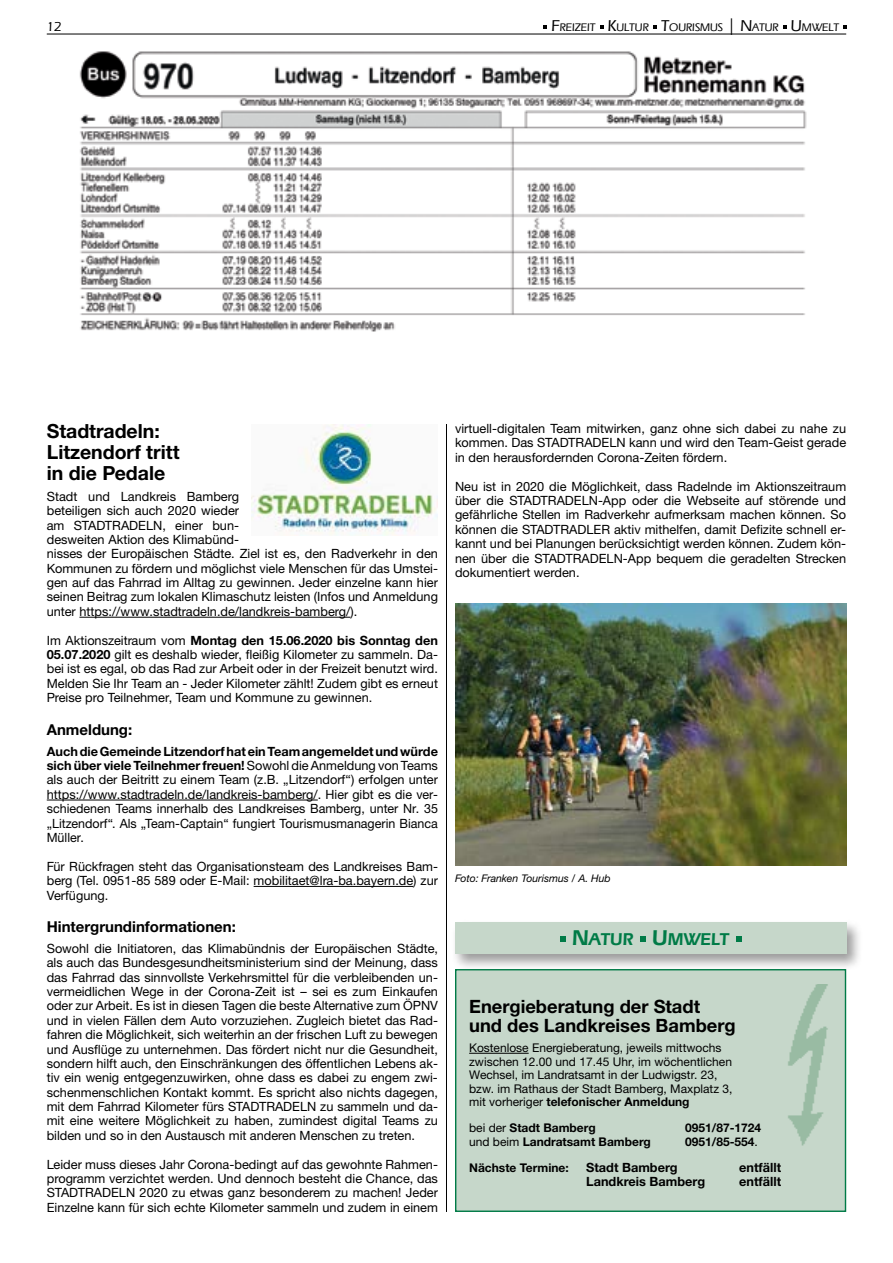
<style>
.page{position:relative;width:893px;height:1263px;background:#fff}
.page>*{position:absolute;margin:0;border:0;box-sizing:border-box;transform-origin:0 0}
.t1{font:700 19.5px/21px "Helvetica Neue LTW1 G";color:#000}
.t2{font:700 18.3px/19.8px "Helvetica Neue LTW1 G";color:#000}
.t3{font:600 18px "Eras IT Cby BT";color:#007b47}
.t4{font:700 15px "Helvetica Neue LTW1 G";color:#000}
.t5{font:500 13.5px "Eras IT Cby BT";color:#000}
.t6{font:12.75px/14.4px "Helvetica Neue LTW1 G";color:#000;text-align:justify}
.t7{font:700 12.75px "Helvetica Neue LTW1 G";color:#000}
.t8{font:12px/13.6px "Helvetica Neue LTW1 G";color:#000}
.t9{font:700 12px "Helvetica Neue LTW1 G";color:#000}
.t10{font:500 11.55px "Eras IT Cby BT";color:#000}
.t11{font:italic 10.5px "Helvetica Neue LTW1 G";color:#000}
.s1{font-size:16.5px}
.s2{font-weight:700}
.s3{font-size:22.5px}
.s4{font-weight:400}
</style>
<div class="page">
<hr style="left:47px;top:34px;width:799px;height:1px;background:#000">
<hr style="left:446px;top:424px;width:1px;height:788px;background:#000">
<img style="left:79px;top:51px;width:728px;height:281px">
<svg style="left:544px;top:25px;width:3px;height:4px"></svg>
<svg style="left:600px;top:25px;width:3px;height:4px"></svg>
<svg style="left:653px;top:25px;width:3px;height:4px"></svg>
<svg style="left:783px;top:25px;width:3px;height:4px"></svg>
<svg style="left:844px;top:25px;width:3px;height:4px"></svg>
<hr style="left:79px;top:617px;width:271px;height:1px;background:#000">
<hr style="left:47px;top:800px;width:271px;height:1px;background:#000">
<hr style="left:254px;top:886px;width:159px;height:1px;background:#000">
<img style="left:252px;top:424px;width:186px;height:112px">
<img style="left:455px;top:604px;width:391px;height:262px">
<div style="left:456px;top:970px;width:389px;height:241px;background:#c6d7ca"></div>
<hr style="left:469px;top:1053px;width:60px;height:1px;background:#000">
<div style="left:455px;top:969px;width:391px;height:243px;border:1px solid #007b47"></div>
<img style="left:788px;top:985px;width:40px;height:161px">
<div style="left:451px;top:918px;width:412px;height:52px;background:#000;opacity:.4"></div>
<div style="left:455px;top:922px;width:391px;height:32px;background:#c6d7ca"></div>
<svg style="left:560px;top:936px;width:5px;height:6px"></svg>
<svg style="left:640px;top:936px;width:6px;height:6px"></svg>
<svg style="left:736px;top:936px;width:6px;height:6px"></svg>
<p class="t5" style="left:47px;top:18px;width:16px">12</p>
<p class="t10" style="left:551px;top:21px;width:289px"><span class="s1">F</span>REIZEIT <span class="s1">K</span>ULTUR <span class="s1">T</span>OURISMUS <span class="s1">| N</span>ATUR <span class="s1">U</span>MWELT</p>
<h1 class="t1" style="left:47px;top:420px;width:134px">Stadtradeln:<br>Litzendorf tritt in die Pedale</h1>
<p class="t6" style="left:47px;top:489px;width:393px;text-align:left">Stadt und Landkreis Bamberg<br>beteiligen sich auch 2020 wieder<br>am STADTRADELN, einer bun-<br>desweiten Aktion des Klimabünd-<br>nisses der Europäischen Städte. Ziel ist es, den Radverkehr in den Kommunen zu fördern und möglichst viele Menschen für das Umstei&shy;gen auf das Fahrrad im Alltag zu gewinnen. Jeder einzelne kann hier seinen Beitrag zum lokalen Klimaschutz leisten (Infos und Anmeldung unter https://www.stadtradeln.de/landkreis-bamberg/).</p>
<p class="t6" style="left:47px;top:633px;width:393px">Im Aktionszeitraum vom <span class="s2">Montag den 15.06.2020 bis Sonntag den 05.07.2020</span> gilt es deshalb wieder, fleißig Kilometer zu sammeln. Da&shy;bei ist es egal, ob das Rad zur Arbeit oder in der Freizeit benutzt wird.<br>Melden Sie Ihr Team an - Jeder Kilometer zählt! Zudem gibt es erneut Preise pro Teilnehmer, Team und Kommune zu gewinnen.</p>
<p class="t4" style="left:47px;top:720px;width:87px">Anmeldung:</p>
<p class="t6" style="left:47px;top:744px;width:393px"><span class="s2">Auch die Gemeinde Litzendorf hat ein Team angemeldet und würde sich über viele Teilnehmer freuen!</span> Sowohl die Anmeldung von Teams als auch der Beitritt zu einem Team (z.B. „Litzendorf“) erfolgen unter https://www.stadtradeln.de/landkreis-bamberg/. Hier gibt es die ver&shy;schiedenen Teams innerhalb des Landkreises Bamberg, unter Nr. 35 „Litzendorf“. Als „Team-Captain“ fungiert Tourismusmanagerin Bianca Müller.</p>
<p class="t6" style="left:47px;top:859px;width:393px">Für Rückfragen steht das Organisationsteam des Landkreises Bam&shy;berg (Tel. 0951-85 589 oder E-Mail: mobilitaet@lra-ba.bayern.de) zur Verfügung.</p>
<p class="t4" style="left:47px;top:917px;width:191px">Hintergrundinformationen:</p>
<p class="t6" style="left:47px;top:941px;width:393px">Sowohl die Initiatoren, das Klimabündnis der Europäischen Städte, als auch das Bundesgesundheitsministerium sind der Meinung, dass das Fahrrad das sinnvollste Verkehrsmittel für die verbleibenden un&shy;vermeidlichen Wege in der Corona-Zeit ist – sei es zum Einkaufen oder zur Arbeit. Es ist in diesen Tagen die beste Alternative zum ÖPNV und in vielen Fällen dem Auto vorzuziehen. Zugleich bietet das Rad&shy;fahren die Möglichkeit, sich weiterhin an der frischen Luft zu bewegen und Ausflüge zu unternehmen. Das fördert nicht nur die Gesundheit, sondern hilft auch, den Einschränkungen des öffentlichen Lebens ak&shy;tiv ein wenig entgegenzuwirken, ohne dass es dabei zu engem zwi&shy;schenmenschlichen Kontakt kommt. Es spricht also nichts dagegen, mit dem Fahrrad Kilometer fürs STADTRADELN zu sammeln und da&shy;mit eine weitere Möglichkeit zu haben, zumindest digital Teams zu bilden und so in den Austausch mit anderen Menschen zu treten.</p>
<p class="t6" style="left:47px;top:1157px;width:393px">Leider muss dieses Jahr Corona-bedingt auf das gewohnte Rahmen&shy;programm verzichtet werden. Und dennoch besteht die Chance, das STADTRADELN 2020 zu etwas ganz besonderem zu machen! Jeder Einzelne kann für sich echte Kilometer sammeln und zudem in einem</p>
<p class="t6" style="left:455px;top:421px;width:393px">virtuell-digitalen Team mitwirken, ganz ohne sich dabei zu nahe zu kommen. Das STADTRADELN kann und wird den Team-Geist gerade in den herausfordernden Corona-Zeiten fördern.</p>
<p class="t6" style="left:455px;top:479px;width:393px">Neu ist in 2020 die Möglichkeit, dass Radelnde im Aktionszeitraum über die STADTRADELN-App oder die Webseite auf störende und gefährliche Stellen im Radverkehr aufmerksam machen können. So können die STADTRADLER aktiv mithelfen, damit Defizite schnell er&shy;kannt und bei Planungen berücksichtigt werden können. Zudem kön&shy;nen über die STADTRADELN-App bequem die geradelten Strecken dokumentiert werden.</p>
<p class="t11" style="left:455px;top:872px;width:157px">Foto: Franken Tourismus / A. Hub</p>
<h3 class="t3" style="left:572px;top:928px;width:159px"><span class="s3">N</span>ATUR <span class="s3">U</span>MWELT</h3>
<h2 class="t2" style="left:469px;top:996px;width:268px">Energieberatung der Stadt und des Landkreises Bamberg</h2>
<p class="t8" style="left:469px;top:1041px;width:265px">Kostenlose Energieberatung, jeweils mittwochs zwischen 12.00 und 17.45 Uhr, im wöchentlichen Wechsel, im Landratsamt in der Ludwigstr. 23, bzw. im Rathaus der Stadt Bamberg, Maxplatz 3, mit vorheriger <span class="s2">telefonischer Anmeldung</span></p>
<p class="t9" style="left:469px;top:1120px;width:128px"><span class="s4">bei der</span> Stadt Bamberg</p>
<p class="t9" style="left:685px;top:1120px;width:78px">0951/87-1724</p>
<p class="t9" style="left:469px;top:1134px;width:183px"><span class="s4">und beim</span> Landratsamt Bamberg</p>
<p class="t9" style="left:685px;top:1134px;width:74px">0951/85-554<span class="s4">.</span></p>
<p class="t9" style="left:469px;top:1160px;width:101px">Nächste Termine:</p>
<p class="t7" style="left:586px;top:1159px;width:93px">Stadt Bamberg</p>
<p class="t7" style="left:739px;top:1159px;width:43px">entfällt</p>
<p class="t7" style="left:586px;top:1174px;width:121px">Landkreis Bamberg</p>
<p class="t7" style="left:739px;top:1174px;width:43px">entfällt</p>
</div>
